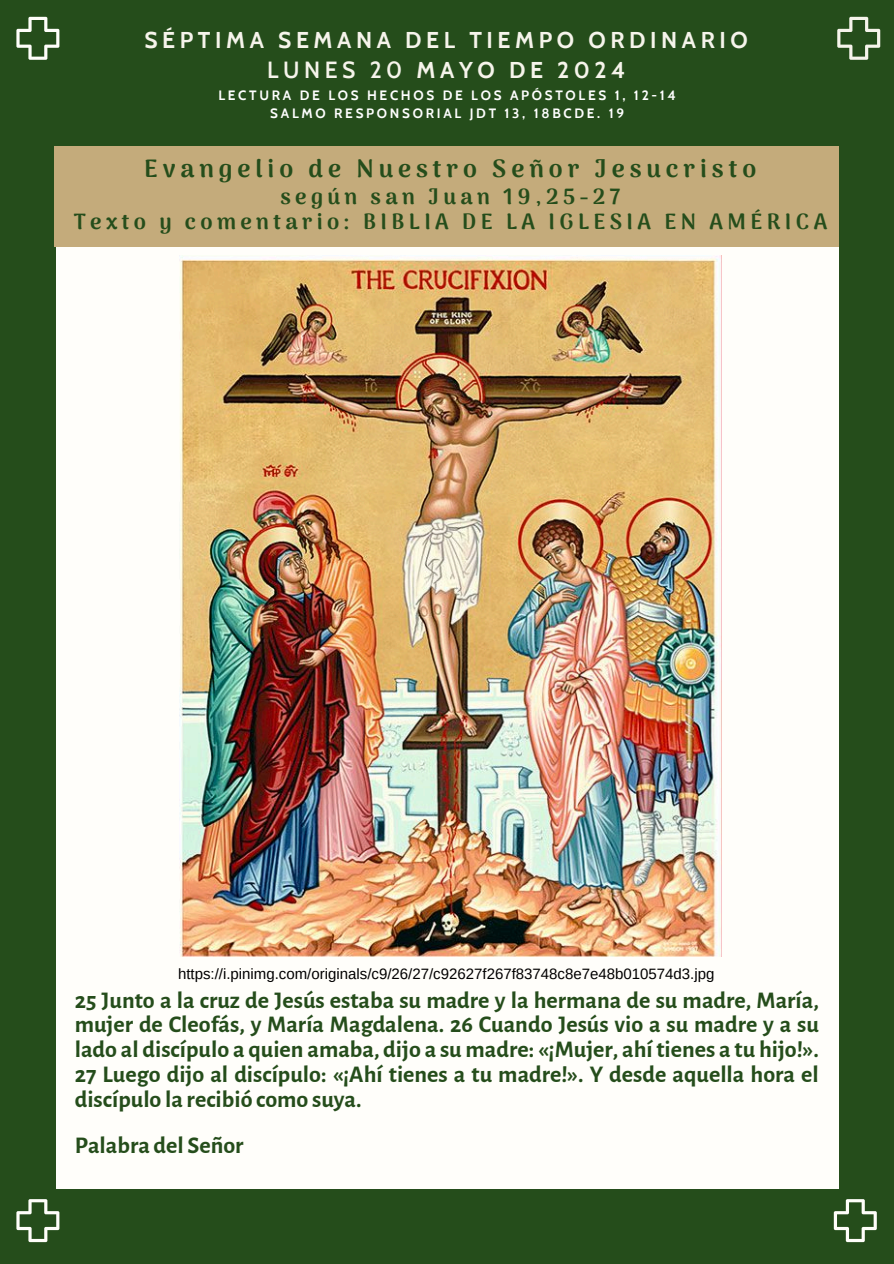
<style>
.page{position:relative;width:894px;height:1264px;background:#fff}
.page>*{position:absolute;margin:0;border:0;box-sizing:border-box;transform-origin:0 0}
.t1{font:900 24.75px "Arima Madurai";letter-spacing:.2em;color:#254d1b}
.t2{font:700 24px/24.8px "Alegreya Sans";color:#254d1b;text-align:justify}
.t3{font:700 22.8px "Cabin";letter-spacing:.2em;color:#f6f4eb}
.t4{font:900 21.75px/24.8px "Arima Madurai";letter-spacing:.2em;color:#254d1b;text-align:center}
.t5{font:15px "Arimo";color:#000}
.t6{font:700 13.5px "Cabin";letter-spacing:.2em;color:#fff}
.s1{font-weight:600}
</style>
<div class="page">
<div style="left:0;top:0;width:893px;height:1263px;background:#254d1b"></div>
<div style="left:56px;top:196px;width:782px;height:992px;background:#fffefa"></div>
<div style="left:54px;top:146px;width:784px;height:101px;background:#c4ab7b"></div>
<svg style="left:16px;top:17px;width:43px;height:43px"></svg>
<svg style="left:833px;top:1199px;width:43px;height:43px"></svg>
<svg style="left:16px;top:1199px;width:43px;height:43px"></svg>
<svg style="left:837px;top:17px;width:43px;height:43px"></svg>
<img style="left:179px;top:256px;width:542px;height:700px">
<p class="t3" style="left:144px;top:26px;width:604px">SÉPTIMA SEMANA DEL TIEMPO ORDINARIO</p>
<p class="t3" style="left:267px;top:56px;width:359px"><span class="s1">LUNES 20</span> MAYO DE 2024</p>
<p class="t6" style="left:218px;top:87px;width:459px">LECTURA DE LOS HECHOS DE LOS APÓSTOLES 1, 12-14</p>
<p class="t6" style="left:270px;top:105px;width:355px">SALMO RESPONSORIAL JDT 13, 18BCDE. 19</p>
<p class="t1" style="left:144px;top:154px;width:613px">Evangelio de Nuestro Señor Jesucristo</p>
<p class="t4" style="left:74px;top:184px;width:754px">según san Juan 19,25-27<br>Texto y comentario: BIBLIA DE LA IGLESIA EN AMÉRICA</p>
<h2 class="t5" style="left:178px;top:965px;width:538px">https://i.pinimg.com/originals/c9/26/27/c92627f267f83748c8e7e48b010574d3.jpg</h2>
<h1 class="t2" style="left:75px;top:987px;width:745px">25 Junto a la cruz de Jesús estaba su madre y la hermana de su madre, María, mujer de Cleofás, y María Magdalena. 26 Cuando Jesús vio a su madre y a su lado al discípulo a quien amaba, dijo a su madre: «¡Mujer, ahí tienes a tu hijo!».<br>27 Luego dijo al discípulo: «¡Ahí tienes a tu madre!». Y desde aquella hora el discípulo la recibió como suya.</h1>
<p class="t2" style="left:75px;top:1133px;width:170px">Palabra del Señor</p>
</div>
